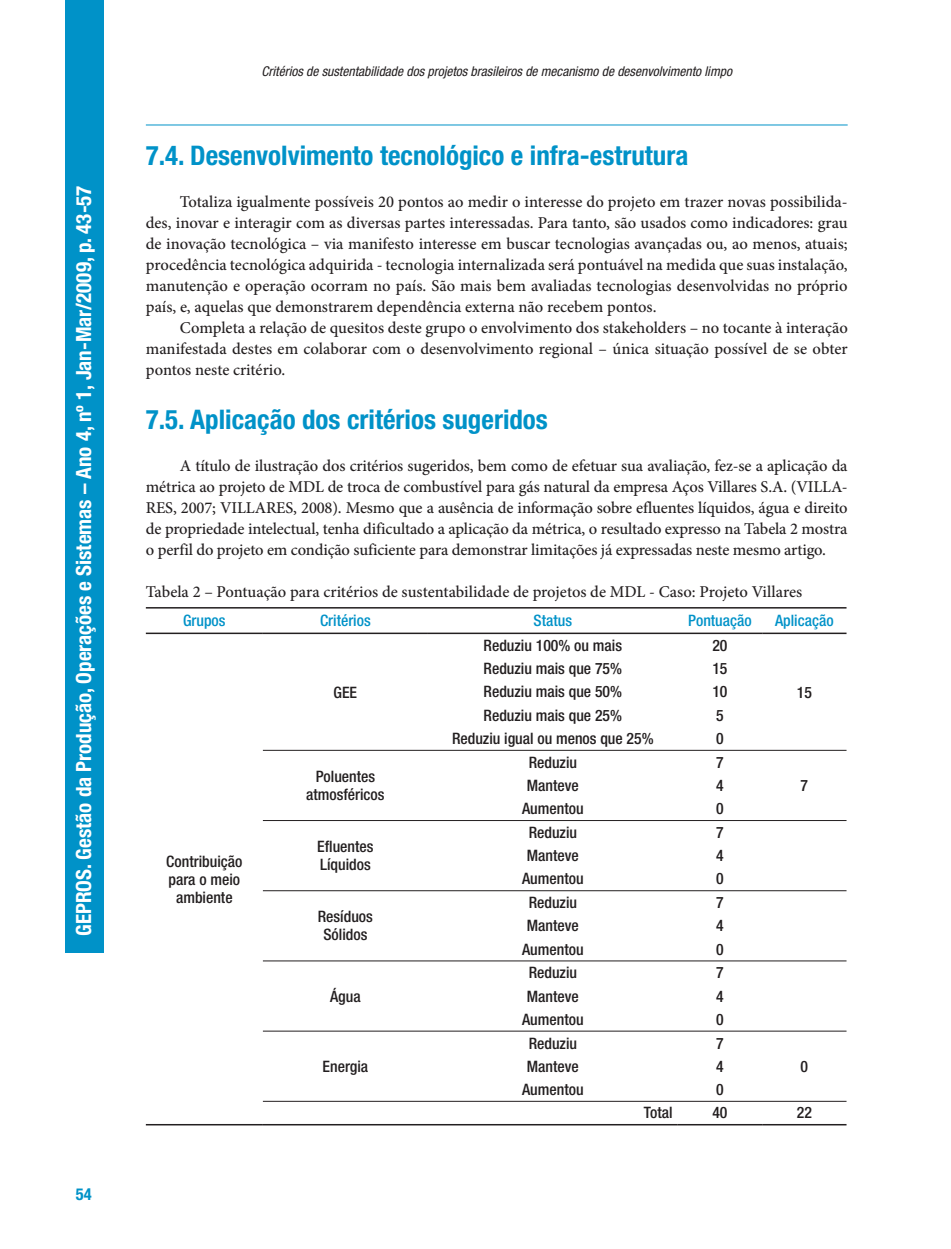
<style>
.page{position:relative;width:951px;height:1249px;background:#fff}
.page>*{position:absolute;margin:0;border:0;box-sizing:border-box;transform-origin:0 0}
.t1{font:700 condensed 27px "Helvetica Neue LT Std";color:#0092c8}
.t2{font:700 condensed 21px "Helvetica Neue LT Std";color:#fff}
.t3{font:500 16.5px/21px "Minion Pro";color:#231f20;text-align:justify}
.t4{font:700 condensed 16.5px "Helvetica Neue LT Std";color:#0092c8}
.t5{font:500 condensed 15.75px/18px "Helvetica Neue LT Std";color:#231f20;text-align:center}
.t6{font:500 condensed 15.75px "Helvetica Neue LT Std";color:#0092c8}
.t7{font:italic condensed 13.5px "Helvetica Neue LT Std";color:#231f20}
</style>
<div class="page">
<div style="left:65px;top:0;width:38px;height:952px;background:#0092c8"></div>
<hr style="left:146px;top:125px;width:701px;height:1px;background:#0092c8">
<hr style="left:146px;top:607px;width:700px;height:1px;background:#231f20">
<hr style="left:146px;top:632px;width:117px;height:2px;background:#231f20">
<hr style="left:146px;top:1123px;width:117px;height:2px;background:#231f20">
<hr style="left:263px;top:632px;width:165px;height:2px;background:#231f20">
<hr style="left:263px;top:1123px;width:415px;height:2px;background:#231f20">
<hr style="left:428px;top:632px;width:334px;height:2px;background:#231f20">
<hr style="left:678px;top:1123px;width:84px;height:2px;background:#231f20">
<hr style="left:762px;top:632px;width:84px;height:2px;background:#231f20">
<hr style="left:762px;top:1123px;width:84px;height:2px;background:#231f20">
<hr style="left:263px;top:750px;width:583px;height:1px;background:#231f20">
<hr style="left:263px;top:820px;width:583px;height:1px;background:#231f20">
<hr style="left:263px;top:890px;width:583px;height:1px;background:#231f20">
<hr style="left:263px;top:960px;width:583px;height:1px;background:#231f20">
<hr style="left:263px;top:1030px;width:583px;height:1px;background:#231f20">
<hr style="left:263px;top:1100px;width:583px;height:1px;background:#231f20">
<p class="t2" style="left:76px;top:935px;width:752px;rotate:-90deg">GEPROS. Gestão da Produção, Operações e Sistemas – Ano 4, nº 1, Jan-Mar/2009, p. 43-57</p>
<p class="t4" style="left:76px;top:1187px;width:17px">54</p>
<p class="t7" style="left:261px;top:67px;width:472px">Critérios de sustentabilidade dos projetos brasileiros de mecanismo de desenvolvimento limpo</p>
<h1 class="t1" style="left:146px;top:146px;width:544px">7.4. Desenvolvimento tecnológico e infra-estrutura</h1>
<p class="t3" style="left:146px;top:193px;width:703px;text-indent:34px">Totaliza igualmente possíveis 20 pontos ao medir o interesse do projeto em trazer novas possibilida&shy;des, inovar e interagir com as diversas partes interessadas. Para tanto, são usados como indicadores: grau de inovação tecnológica – via manifesto interesse em buscar tecnologias avançadas ou, ao menos, atuais; procedência tecnológica adquirida - tecnologia internalizada será pontuável na medida que suas instalação, manutenção e operação ocorram no país. São mais bem avaliadas tecnologias desenvolvidas no próprio país, e, aquelas que demonstrarem dependência externa não recebem pontos.</p>
<p class="t3" style="left:146px;top:319px;width:703px;text-indent:34px">Completa a relação de quesitos deste grupo o envolvimento dos stakeholders – no tocante à interação manifestada destes em colaborar com o desenvolvimento regional – única situação possível de se obter pontos neste critério.</p>
<h1 class="t1" style="left:146px;top:409px;width:403px">7.5. Aplicação dos critérios sugeridos</h1>
<p class="t3" style="left:146px;top:456px;width:703px;text-indent:34px">A título de ilustração dos critérios sugeridos, bem como de efetuar sua avaliação, fez-se a aplicação da métrica ao projeto de MDL de troca de combustível para gás natural da empresa Aços Villares S.A. (VILLA-RES, 2007; VILLARES, 2008). Mesmo que a ausência de informação sobre efluentes líquidos, água e direito de propriedade intelectual, tenha dificultado a aplicação da métrica, o resultado expresso na Tabela 2 mostra o perfil do projeto em condição suficiente para demonstrar limitações já expressadas neste mesmo artigo.</p>
<p class="t3" style="left:146px;top:582px;width:658px">Tabela 2 – Pontuação para critérios de sustentabilidade de projetos de MDL - Caso: Projeto Villares</p>
<p class="t6" style="left:183px;top:615px;width:44px">Grupos</p>
<p class="t6" style="left:320px;top:615px;width:52px">Critérios</p>
<p class="t6" style="left:533px;top:615px;width:40px">Status</p>
<p class="t6" style="left:688px;top:615px;width:65px">Pontuação</p>
<p class="t6" style="left:775px;top:615px;width:60px">Aplicação</p>
<p class="t5" style="left:166px;top:853px;width:78px">Contribuição para o meio ambiente</p>
<p class="t5" style="left:334px;top:684px;width:25px">GEE</p>
<p class="t5" style="left:306px;top:769px;width:80px">Poluentes atmosféricos</p>
<p class="t5" style="left:317px;top:839px;width:58px;text-align:left">Efluentes<br>Líquidos</p>
<p class="t5" style="left:318px;top:909px;width:57px">Resíduos<br>Sólidos</p>
<p class="t5" style="left:330px;top:988px;width:32px">Água</p>
<p class="t5" style="left:322px;top:1058px;width:47px">Energia</p>
<p class="t5" style="left:483px;top:638px;width:140px">Reduziu 100% ou mais</p>
<p class="t5" style="left:712px;top:638px;width:17px">20</p>
<p class="t5" style="left:483px;top:661px;width:140px">Reduziu mais que 75%</p>
<p class="t5" style="left:712px;top:661px;width:17px">15</p>
<p class="t5" style="left:483px;top:684px;width:140px">Reduziu mais que 50%</p>
<p class="t5" style="left:712px;top:684px;width:17px">10</p>
<p class="t5" style="left:483px;top:707px;width:140px">Reduziu mais que 25%</p>
<p class="t5" style="left:716px;top:707px;width:9px">5</p>
<p class="t5" style="left:452px;top:731px;width:203px">Reduziu igual ou menos que 25%</p>
<p class="t5" style="left:716px;top:731px;width:9px">0</p>
<p class="t5" style="left:797px;top:684px;width:17px">15</p>
<p class="t5" style="left:528px;top:754px;width:50px">Reduziu</p>
<p class="t5" style="left:716px;top:754px;width:9px">7</p>
<p class="t5" style="left:527px;top:778px;width:53px">Manteve</p>
<p class="t5" style="left:716px;top:778px;width:9px">4</p>
<p class="t5" style="left:800px;top:778px;width:9px">7</p>
<p class="t5" style="left:522px;top:801px;width:63px">Aumentou</p>
<p class="t5" style="left:716px;top:801px;width:9px">0</p>
<p class="t5" style="left:528px;top:825px;width:50px">Reduziu</p>
<p class="t5" style="left:716px;top:825px;width:9px">7</p>
<p class="t5" style="left:527px;top:848px;width:53px">Manteve</p>
<p class="t5" style="left:716px;top:848px;width:9px">4</p>
<p class="t5" style="left:522px;top:871px;width:63px">Aumentou</p>
<p class="t5" style="left:716px;top:871px;width:9px">0</p>
<p class="t5" style="left:528px;top:895px;width:50px">Reduziu</p>
<p class="t5" style="left:716px;top:895px;width:9px">7</p>
<p class="t5" style="left:527px;top:918px;width:53px">Manteve</p>
<p class="t5" style="left:716px;top:918px;width:9px">4</p>
<p class="t5" style="left:522px;top:941px;width:63px">Aumentou</p>
<p class="t5" style="left:716px;top:941px;width:9px">0</p>
<p class="t5" style="left:528px;top:965px;width:50px">Reduziu</p>
<p class="t5" style="left:716px;top:965px;width:9px">7</p>
<p class="t5" style="left:527px;top:988px;width:53px">Manteve</p>
<p class="t5" style="left:716px;top:988px;width:9px">4</p>
<p class="t5" style="left:522px;top:1011px;width:63px">Aumentou</p>
<p class="t5" style="left:716px;top:1011px;width:9px">0</p>
<p class="t5" style="left:528px;top:1035px;width:50px">Reduziu</p>
<p class="t5" style="left:716px;top:1035px;width:9px">7</p>
<p class="t5" style="left:527px;top:1058px;width:53px">Manteve</p>
<p class="t5" style="left:716px;top:1058px;width:9px">4</p>
<p class="t5" style="left:800px;top:1058px;width:9px">0</p>
<p class="t5" style="left:522px;top:1081px;width:63px">Aumentou</p>
<p class="t5" style="left:716px;top:1081px;width:9px">0</p>
<p class="t5" style="left:644px;top:1105px;width:30px">Total</p>
<p class="t5" style="left:712px;top:1105px;width:17px">40</p>
<p class="t5" style="left:797px;top:1105px;width:17px">22</p>
</div>
